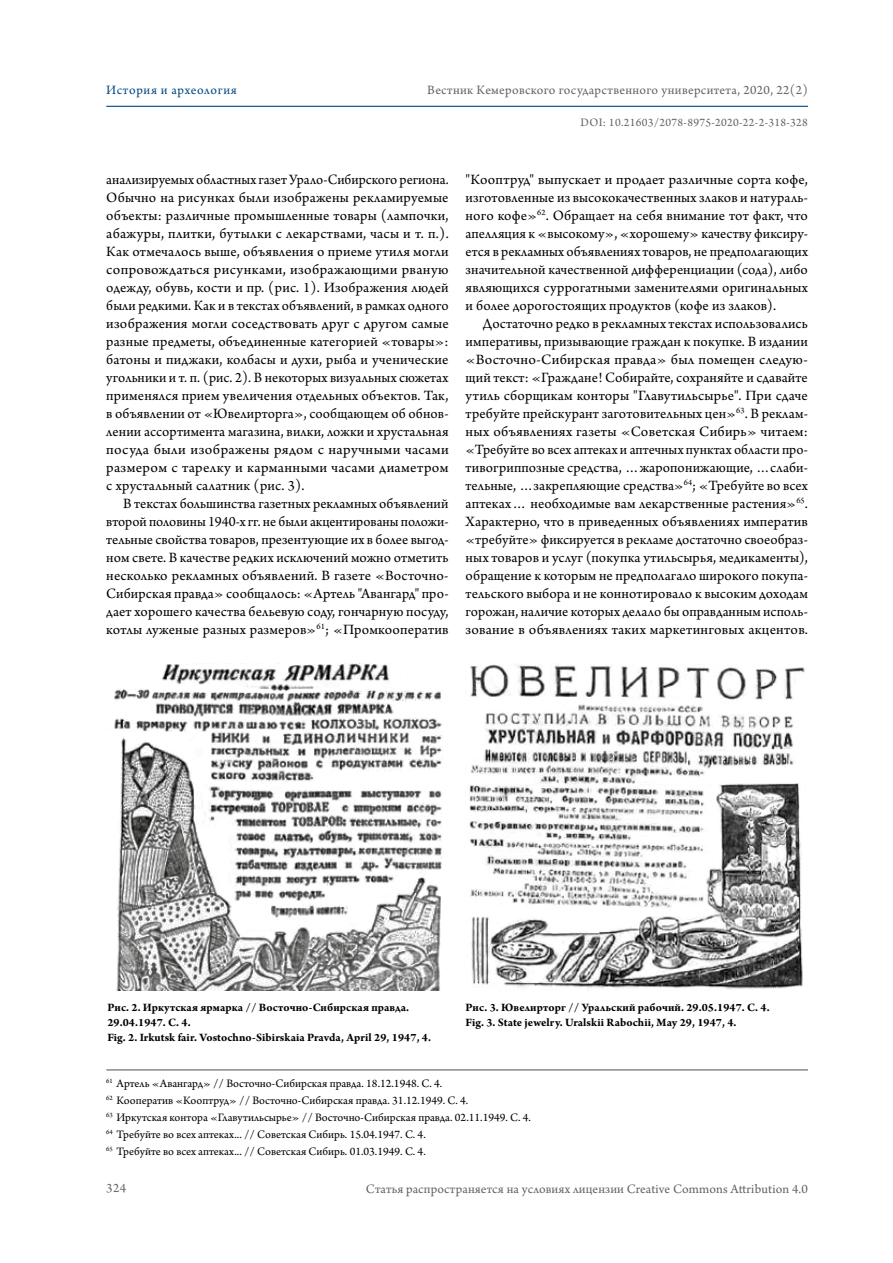
<style>
.page{position:relative;width:893px;height:1263px;background:#fff}
.page>*{position:absolute;margin:0;border:0;box-sizing:border-box;transform-origin:0 0}
.t1{font:15px/18px "Arno Pro";letter-spacing:.015em;color:#000;text-align:justify}
.t2{font:13.5px "Arno Pro";letter-spacing:.015em;color:#646363}
.t3{font:13.5px "Arno Pro";letter-spacing:.05em;color:#004884}
.t4{font:12px/17px "Arno Pro";color:#000}
.t5{font:700 12px/15px "Arno Pro";letter-spacing:.01em;color:#000}
.t6{font:12px "Arno Pro";letter-spacing:.025em;color:#646363}
</style>
<div class="page">
<hr style="left:106px;top:106px;width:702px;height:1px;background:#004884">
<hr style="left:106px;top:1069px;width:702px;height:1px;background:#646363">
<img style="left:114px;top:664px;width:329px;height:326px">
<img style="left:469px;top:664px;width:336px;height:326px">
<p class="t3" style="left:106px;top:82px;width:132px">История и археология</p>
<p class="t2" style="left:427px;top:83px;width:382px">Вестник Кемеровского государственного университета, 2020, 22(2)</p>
<p class="t6" style="left:580px;top:115px;width:229px">DOI: 10.21603/2078-8975-2020-22-2-318-328</p>
<p class="t1" style="left:106px;top:171px;width:344px">анализируемых областных газет Урало-Сибирского региона.<br>Обычно на рисунках были изображены рекламируемые объекты: различные промышленные товары (лампочки, абажуры, плитки, бутылки с лекарствами, часы и т. п.).<br>Как отмечалось выше, объявления о приеме утиля могли сопровождаться рисунками, изображающими рваную одежду, обувь, кости и пр. (рис. 1). Изображения людей были редкими. Как и в текстах объявлений, в рамках одного изображения могли соседствовать друг с другом самые разные предметы, объединенные категорией «товары»: батоны и пиджаки, колбасы и духи, рыба и ученические угольники и т. п. (рис. 2). В некоторых визуальных сюжетах применялся прием увеличения отдельных объектов. Так, в объявлении от «Ювелирторга», сообщающем об обнов&shy;лении ассортимента магазина, вилки, ложки и хрустальная посуда были изображены рядом с наручными часами размером с тарелку и карманными часами диаметром с хрустальный салатник (рис. 3).</p>
<p class="t1" style="left:106px;top:495px;width:344px;text-indent:17px">В текстах большинства газетных рекламных объявлений второй половины 1940-х гг. не были акцентированы положи&shy;тельные свойства товаров, презентующие их в более выгод&shy;ном свете. В качестве редких исключений можно отметить несколько рекламных объявлений. В газете «Восточно-Сибирская правда» сообщалось: «Артель "Авангард" про&shy;дает хорошего качества бельевую соду, гончарную посуду, котлы луженые разных размеров»<sup>61</sup>; «Промкооператив</p>
<p class="t1" style="left:466px;top:171px;width:344px">"Кооптруд" выпускает и продает различные сорта кофе, изготовленные из высококачественных злаков и натураль&shy;ного кофе»<sup>62</sup>. Обращает на себя внимание тот факт, что апелляция к «высокому», «хорошему» качеству фиксиру&shy;ется в рекламных объявлениях товаров, не предполагающих значительной качественной дифференциации (сода), либо являющихся суррогатными заменителями оригинальных и более дорогостоящих продуктов (кофе из злаков).</p>
<p class="t1" style="left:466px;top:315px;width:344px;text-indent:17px">Достаточно редко в рекламных текстах использовались императивы, призывающие граждан к покупке. В издании «Восточно-Сибирская правда» был помещен следую&shy;щий текст: «Граждане! Собирайте, сохраняйте и сдавайте утиль сборщикам конторы "Главутильсырье". При сдаче требуйте прейскурант заготовительных цен»<sup>63</sup>. В реклам&shy;ных объявлениях газеты «Советская Сибирь» читаем: «Требуйте во всех аптеках и аптечных пунктах области про&shy;тивогриппозные средства, …жаропонижающие, …слаби&shy;тельные, …закрепляющие средства»<sup>64</sup>; «Требуйте во всех аптеках… необходимые вам лекарственные растения»<sup>65</sup>.<br>Характерно, что в приведенных объявлениях императив «требуйте» фиксируется в рекламе достаточно своеобраз&shy;ных товаров и услуг (покупка утильсырья, медикаменты), обращение к которым не предполагало широкого покупа&shy;тельского выбора и не коннотировало к высоким доходам горожан, наличие которых делало бы оправданным исполь&shy;зование в объявлениях таких маркетинговых акцентов.</p>
<p class="t5" style="left:107px;top:1000px;width:325px">Рис. 2. Иркутская ярмарка // Восточно-Сибирская правда.<br>29.04.1947. С. 4.<br>Fig. 2. Irkutsk fair. Vostochno-Sibirskaia Pravda, April 29, 1947, 4.</p>
<p class="t5" style="left:466px;top:1000px;width:306px">Рис. 3. Ювелирторг // Уральский рабочий. 29.05.1947. С. 4.<br>Fig. 3. State jewelry. Uralskii Rabochii, May 29, 1947, 4.</p>
<p class="t4" style="left:106px;top:1075px;width:426px"><sup>61</sup> Артель «Авангард» // Восточно-Сибирская правда. 18.12.1948. С. 4.<br><sup>62</sup> Кооператив «Кооптруд» // Восточно-Сибирская правда. 31.12.1949. С. 4.<br><sup>63</sup> Иркутская контора «Главутильсырье» // Восточно-Сибирская правда. 02.11.1949. С. 4.<br><sup>64</sup> Требуйте во всех аптеках... // Советская Сибирь. 15.04.1947. С. 4.<br><sup>65</sup> Требуйте во всех аптеках... // Советская Сибирь. 01.03.1949. С. 4.</p>
<p class="t2" style="left:106px;top:1181px;width:21px">324</p>
<p class="t2" style="left:366px;top:1181px;width:444px">Cтатья распространяется на условиях лицензии Creative Commons Attribution 4.0</p>
</div>
